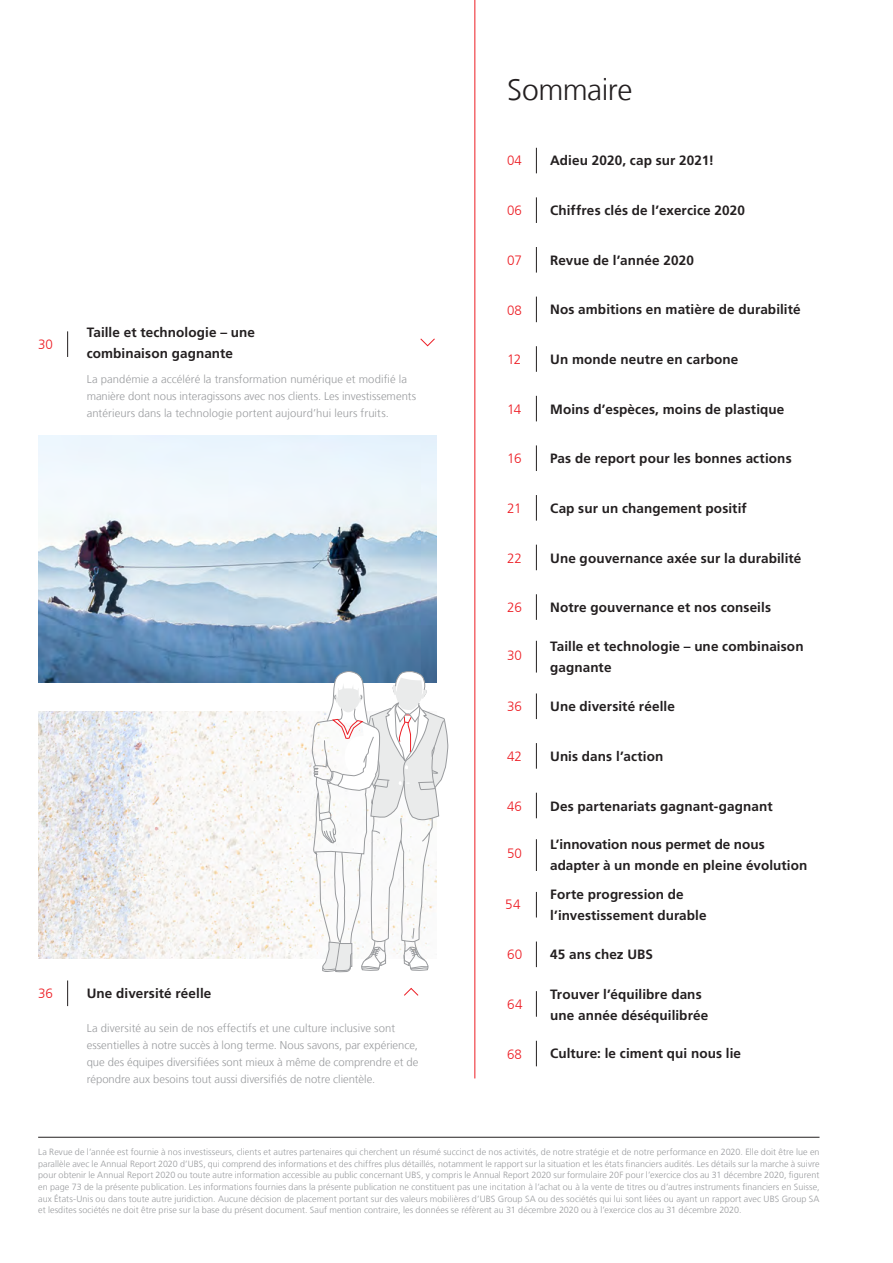
<style>
.page{position:relative;width:893px;height:1263px;background:#fff}
.page>*{position:absolute;margin:0;border:0;box-sizing:border-box;transform-origin:0 0}
.TOC_-_title_20pt{font:300 30px "Frutiger LT Com";letter-spacing:-.015em;color:#231f20}
.TOC_-_body{font:700 13.5px/21px "Frutiger LT Com";letter-spacing:.01em;color:#231f20}
.body_-_no_align{font:700 13.5px/21px "Frutiger LT Com";letter-spacing:.01em;color:#231f20}
.body_-_no_align-2{font:300 13.5px "Frutiger LT Com";letter-spacing:.005em;color:#ed1d24}
.TOC_-_small_grey{font:300 11.25px/16.8px "Frutiger LT Com";letter-spacing:.005em;color:#999b9e}
.disclaimer_6pt{font:300 9px/11.7px "Frutiger LT Com";letter-spacing:.005em;color:#999b9e;text-align:justify}
</style>
<div class="page">
<img style="left:38px;top:435px;width:399px;height:247px">
<img style="left:38px;top:711px;width:274px;height:247px">
<svg style="left:312px;top:670px;width:136px;height:302px"></svg>
<svg style="left:420px;top:338px;width:15px;height:9px"></svg>
<svg style="left:67px;top:331px;width:1px;height:26px"></svg>
<hr style="left:474px;top:0;width:1px;height:1078px;background:#ed1d24">
<hr style="left:38px;top:1137px;width:781px;height:1px;background:#231f20">
<svg style="left:67px;top:980px;width:1px;height:26px"></svg>
<svg style="left:404px;top:987px;width:15px;height:9px"></svg>
<svg style="left:536px;top:545px;width:1px;height:25px"></svg>
<svg style="left:536px;top:594px;width:1px;height:26px"></svg>
<svg style="left:536px;top:693px;width:1px;height:26px"></svg>
<svg style="left:536px;top:793px;width:1px;height:25px"></svg>
<hr style="left:536px;top:839px;width:1px;height:32px;background:#231f20">
<hr style="left:536px;top:641px;width:1px;height:31px;background:#231f20">
<svg style="left:536px;top:941px;width:1px;height:26px"></svg>
<svg style="left:536px;top:1041px;width:1px;height:25px"></svg>
<svg style="left:536px;top:148px;width:1px;height:25px"></svg>
<svg style="left:536px;top:197px;width:1px;height:26px"></svg>
<svg style="left:536px;top:247px;width:1px;height:26px"></svg>
<svg style="left:536px;top:297px;width:1px;height:25px"></svg>
<svg style="left:536px;top:346px;width:1px;height:26px"></svg>
<svg style="left:536px;top:396px;width:1px;height:25px"></svg>
<svg style="left:536px;top:445px;width:1px;height:26px"></svg>
<svg style="left:536px;top:495px;width:1px;height:26px"></svg>
<svg style="left:536px;top:743px;width:1px;height:26px"></svg>
<svg style="left:536px;top:892px;width:1px;height:25px"></svg>
<svg style="left:536px;top:991px;width:1px;height:26px"></svg>
<p class="body_-_no_align-2" style="left:38px;top:336px;width:16px">30</p>
<p class="body_-_no_align" style="left:87px;top:322px;width:170px">Taille et technologie – une combinaison gagnante</p>
<p class="TOC_-_small_grey" style="left:87px;top:371px;width:331px">La pandémie a accéléré la transformation numérique et modifié la manière dont nous interagissons avec nos clients. Les investissements antérieurs dans la technologie portent aujourd’hui leurs fruits.</p>
<p class="body_-_no_align-2" style="left:38px;top:985px;width:16px">36</p>
<p class="body_-_no_align" style="left:87px;top:983px;width:126px">Une diversité réelle</p>
<p class="TOC_-_small_grey" style="left:87px;top:1020px;width:333px">La diversité au sein de nos effectifs et une culture inclusive sont essentielles à notre succès à long terme. Nous savons, par expérience, que des équipes diversifiées sont mieux à même de comprendre et de répondre aux besoins tout aussi diversifiés de notre clientèle.</p>
<p class="TOC_-_title_20pt" style="left:507px;top:72px;width:127px">Sommaire</p>
<p class="body_-_no_align-2" style="left:507px;top:153px;width:16px">04</p>
<p class="TOC_-_body" style="left:550px;top:150px;width:165px">Adieu 2020, cap sur 2021!</p>
<p class="body_-_no_align-2" style="left:507px;top:203px;width:16px">06</p>
<p class="TOC_-_body" style="left:550px;top:200px;width:196px">Chiffres clés de l’exercice 2020</p>
<p class="body_-_no_align-2" style="left:507px;top:252px;width:16px">07</p>
<p class="TOC_-_body" style="left:550px;top:250px;width:145px">Revue de l’année 2020</p>
<p class="body_-_no_align-2" style="left:507px;top:302px;width:16px">08</p>
<p class="TOC_-_body" style="left:550px;top:299px;width:252px">Nos ambitions en matière de durabilité</p>
<p class="body_-_no_align-2" style="left:507px;top:352px;width:16px">12</p>
<p class="TOC_-_body" style="left:550px;top:349px;width:190px">Un monde neutre en carbone</p>
<p class="body_-_no_align-2" style="left:507px;top:401px;width:16px">14</p>
<p class="TOC_-_body" style="left:550px;top:399px;width:236px">Moins d’espèces, moins de plastique</p>
<p class="body_-_no_align-2" style="left:507px;top:451px;width:16px">16</p>
<p class="TOC_-_body" style="left:550px;top:448px;width:243px">Pas de report pour les bonnes actions</p>
<p class="body_-_no_align-2" style="left:507px;top:500px;width:16px">21</p>
<p class="TOC_-_body" style="left:550px;top:498px;width:198px">Cap sur un changement positif</p>
<p class="body_-_no_align-2" style="left:507px;top:550px;width:16px">22</p>
<p class="TOC_-_body" style="left:550px;top:547px;width:253px">Une gouvernance axée sur la durabilité</p>
<p class="body_-_no_align-2" style="left:507px;top:600px;width:16px">26</p>
<p class="TOC_-_body" style="left:550px;top:597px;width:222px">Notre gouvernance et nos conseils</p>
<p class="body_-_no_align-2" style="left:507px;top:647px;width:16px">30</p>
<p class="TOC_-_body" style="left:550px;top:636px;width:255px">Taille et technologie – une combinaison gagnante</p>
<p class="body_-_no_align-2" style="left:507px;top:699px;width:16px">36</p>
<p class="TOC_-_body" style="left:550px;top:696px;width:126px">Une diversité réelle</p>
<p class="body_-_no_align-2" style="left:507px;top:748px;width:16px">42</p>
<p class="TOC_-_body" style="left:550px;top:746px;width:115px">Unis dans l’action</p>
<p class="body_-_no_align-2" style="left:507px;top:798px;width:16px">46</p>
<p class="TOC_-_body" style="left:550px;top:795px;width:224px">Des partenariats gagnant-gagnant</p>
<p class="TOC_-_body" style="left:550px;top:834px;width:259px">L’innovation nous permet de nous adapter à un monde en pleine évolution</p>
<p class="body_-_no_align-2" style="left:507px;top:846px;width:16px">50</p>
<p class="body_-_no_align-2" style="left:505px;top:896px;width:17px">54</p>
<p class="TOC_-_body" style="left:550px;top:884px;width:158px">Forte progression de l’investissement durable</p>
<p class="body_-_no_align-2" style="left:507px;top:947px;width:17px">60</p>
<p class="TOC_-_body" style="left:550px;top:944px;width:105px">45 ans chez UBS</p>
<p class="body_-_no_align-2" style="left:507px;top:996px;width:17px">64</p>
<p class="TOC_-_body" style="left:550px;top:983px;width:160px">Trouver l’équilibre dans une année déséquilibrée</p>
<p class="body_-_no_align-2" style="left:507px;top:1046px;width:16px">68</p>
<p class="TOC_-_body" style="left:550px;top:1043px;width:192px">Culture: le ciment qui nous lie</p>
<p class="disclaimer_6pt" style="left:38px;top:1146px;width:783px">La Revue de l’année est fournie à nos investisseurs, clients et autres partenaires qui cherchent un résumé succinct de nos activités, de notre stratégie et de notre performance en 2020. Elle doit être lue en parallèle avec le Annual Report 2020 d’UBS, qui comprend des informations et des chiffres plus détaillés, notamment le rapport sur la situation et les états financiers audités. Les détails sur la marche à suivre pour obtenir le Annual Report 2020 ou toute autre information accessible au public concernant UBS, y compris le Annual Report 2020 sur formulaire 20F pour l’exercice clos au 31 décembre 2020, figurent en page 73 de la présente publication. Les informations fournies dans la présente publication ne constituent pas une incitation à l’achat ou à la vente de titres ou d’autres instruments financiers en Suisse, aux États-Unis ou dans toute autre juridiction. Aucune décision de placement portant sur des valeurs mobilières d’UBS Group SA ou des sociétés qui lui sont liées ou ayant un rapport avec UBS Group SA et lesdites sociétés ne doit être prise sur la base du présent document. Sauf mention contraire, les données se réfèrent au 31 décembre 2020 ou à l’exercice clos au 31 décembre 2020.</p>
</div>
